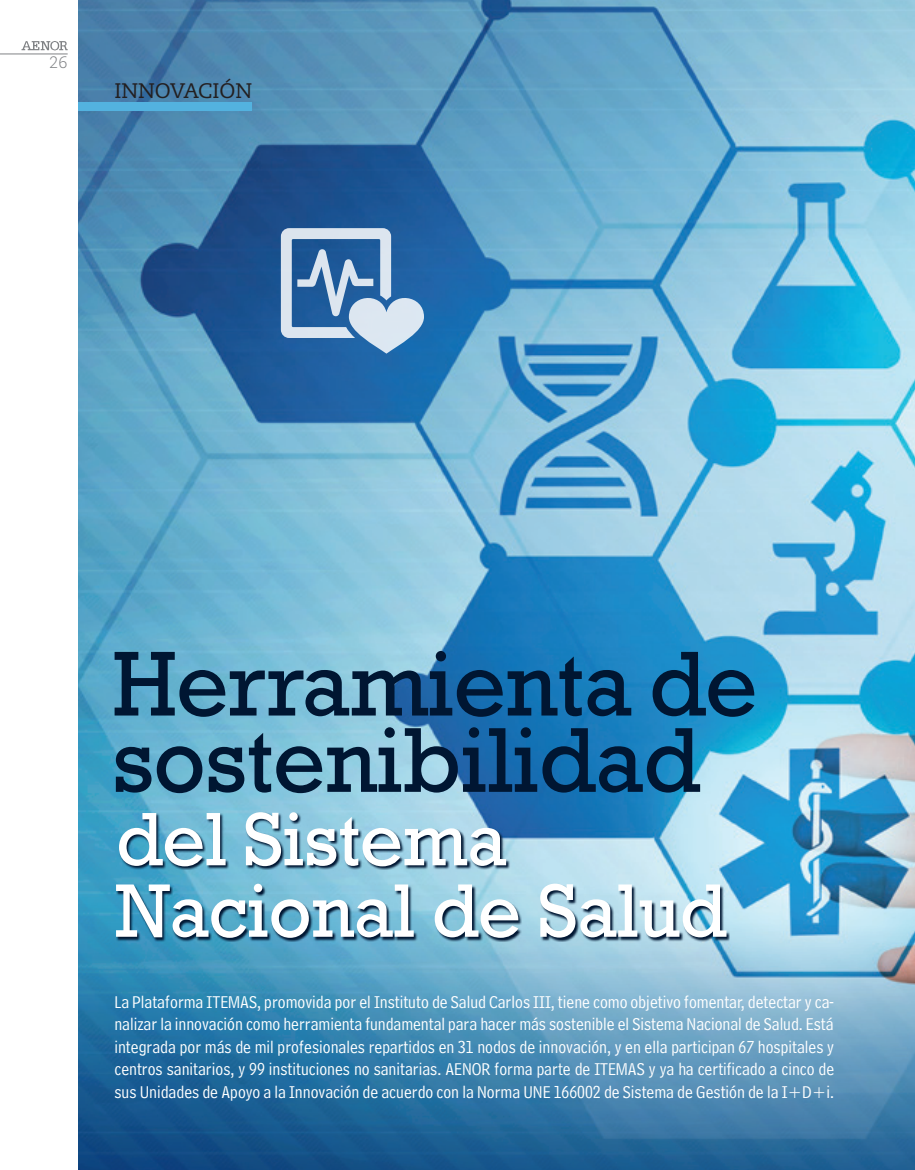
<style>
.page{position:relative;width:915px;height:1170px;background:#fff}
.page>*{position:absolute;margin:0;border:0;box-sizing:border-box;transform-origin:0 0}
._02_TITULAR_TEMAS{font:93.6px/76.3px "Rockwell Std";letter-spacing:-.01em;color:#001632}
._02_TITULAR_TEMAS-2{font:76.95px/71.4px "Rockwell Std";letter-spacing:-.01em;color:#fff}
.t1{font:21px "Caecilia LT Std";color:#231f20}
._03_ENTRADILLA{font:18px/22.5px "Bell Centennial Std Address";color:#fff;text-align:justify}
.t2{font:300 16.5px "Caecilia LT Std";color:#808285}
</style>
<div class="page">
<hr style="left:0;top:54px;width:68px;height:1px;background:#808285">
<svg style="left:22px;top:41px;width:46px;height:10px"></svg>
<img style="left:79px;top:0;width:835px;height:587px">
<svg style="left:78px;top:587px;width:836px;height:582px;background:#5299c2"></svg>
<svg style="left:116px;top:811px;width:613px;height:130px;background:#689bb5"></svg>
<div style="left:79px;top:102px;width:173px;height:8px;background:#53b2df"></div>
<svg style="left:281px;top:228px;width:143px;height:125px;background:#7098c1"></svg>
<p class="t2" style="left:49px;top:53px;width:20px">26</p>
<p class="t1" style="left:114px;top:78px;width:139px">INNOVACIÓN</p>
<p class="_02_TITULAR_TEMAS" style="left:112px;top:644px;width:647px">Herramienta de sostenibilidad</p>
<p class="_02_TITULAR_TEMAS-2" style="left:116px;top:802px;width:612px">del Sistema<br>Nacional de Salud</p>
<p class="_03_ENTRADILLA" style="left:114px;top:990px;width:721px">La Plataforma ITEMAS, promovida por el Instituto de Salud Carlos III, tiene como objetivo fomentar, detectar y ca&shy;nalizar la innovación como herramienta fundamental para hacer más sostenible el Sistema Nacional de Salud. Está integrada por más de mil profesionales repartidos en 31 nodos de innovación, y en ella participan 67 hospitales y centros sanitarios, y 99 instituciones no sanitarias. AENOR forma parte de ITEMAS y ya ha certificado a cinco de sus Unidades de Apoyo a la Innovación de acuerdo con la Norma UNE 166002 de Sistema de Gestión de la I+D+i.</p>
</div>
